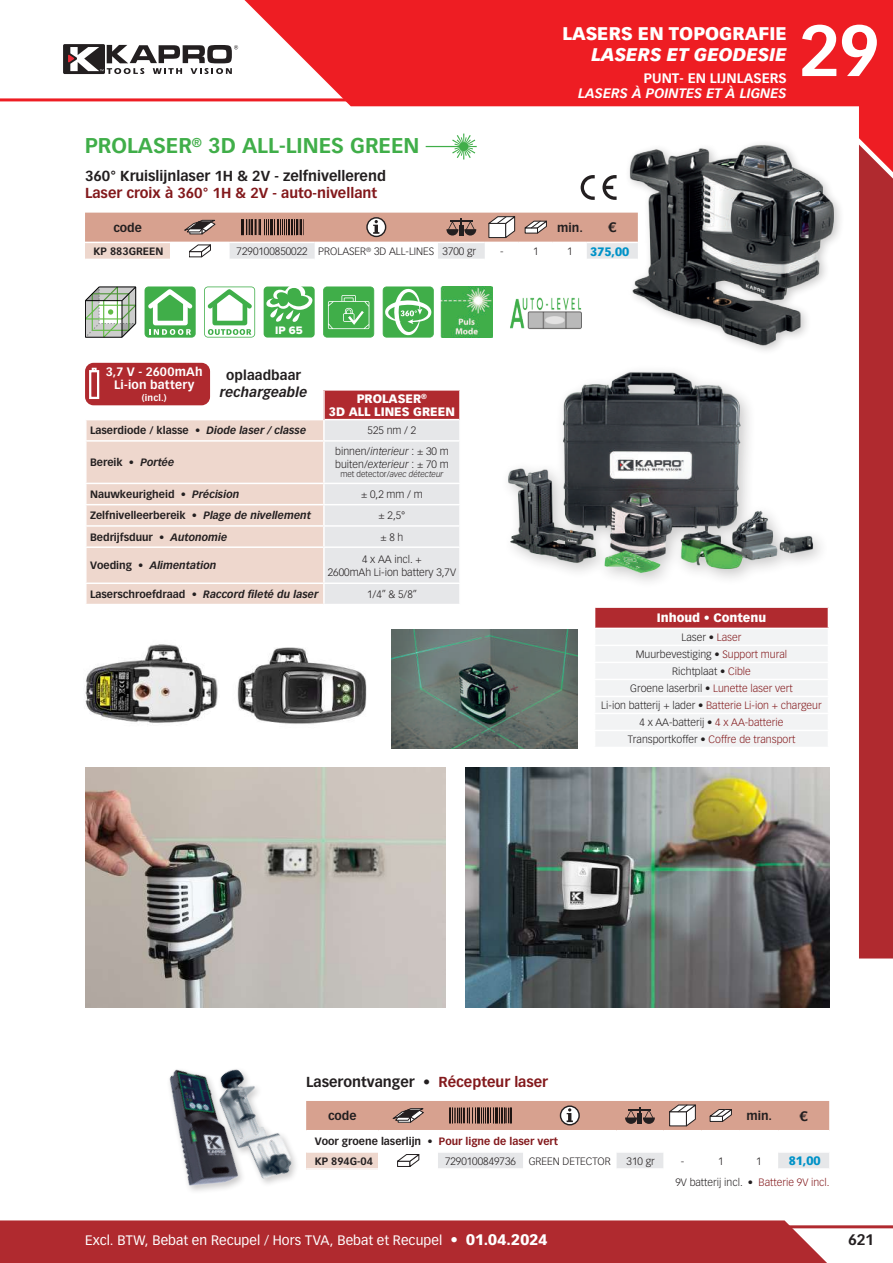
<style>
.page{position:relative;width:893px;height:1263px;background:#fff}
.page>*{position:absolute;margin:0;border:0;box-sizing:border-box;transform-origin:0 0}
.t1{font:700 70.5px "Vectora LT Std";color:#fff}
.t2{font:700 21px "Vectora LT Std";color:#40ae49}
.t3{font:900 18px "Vectora LT Std";color:#fff}
.t4{font:italic 900 18px "Vectora LT Std";color:#fff}
.t5{font:700 15px "Vectora LT Std";color:#231f20}
.t6{font:700 14.25px "Vectora LT Std";color:#231f20}
.t7{font:700 14.25px "Vectora LT Std";color:#83191c}
.t8{font:13.5px "Vectora LT Std";letter-spacing:.005em;color:#fff}
.t9{font:italic 700 13.5px "Vectora LT Std";color:#fff}
.t10{font:700 13.5px "Vectora LT Std";color:#fff}
.t11{font:700 13.5px "Vectora LT Std";letter-spacing:.01em;color:#231f20}
.t12{font:italic 700 13.5px "Vectora LT Std";letter-spacing:.005em;color:#231f20}
.t13{font:900 12px/13.5px "Vectora LT Std";color:#fff;text-align:center}
.t14{font:700 12px/12.9px "Vectora LT Std";letter-spacing:.01em;color:#fff;text-align:center}
.t15{font:700 12px "Vectora LT Std";color:#231f20}
.t16{font:900 12px "Vectora LT Std";color:#0092c8}
.t17{font:11.25px "Proxima Nova Extrabld";color:#fff}
.t18{font:300 10.5px/17px "Vectora LT Std";color:#231f20;text-align:center}
.t19{font:700 10.5px/19.2px "Vectora LT Std";color:#231f20}
.t20{font:italic 700 10.5px "Vectora LT Std";color:#231f20}
.t21{font:700 9px "Vectora LT Std";color:#fff}
.t22{font:italic 300 8.25px "Vectora LT Std";color:#231f20}
.s1{font-style:italic}
.s2{font-style:normal}
.s3{color:#83191c}
.s4{font-size:15px}
.s5{font-weight:900;font-size:15px}
</style>
<div class="page">
<svg style="left:223px;top:0;width:670px;height:106px;background:#ef353a"></svg>
<svg style="left:0;top:1220px;width:848px;height:43px;background:#b4363b"></svg>
<hr style="left:0;top:98px;width:893px;height:3px;background:#ee1d23">
<hr style="left:0;top:1225px;width:893px;height:3px;background:#b02a2f">
<svg style="left:859px;top:32px;width:34px;height:926px;background:#b8292e"></svg>
<svg style="left:595px;top:608px;width:234px;height:138px"></svg>
<div style="left:324px;top:390px;width:136px;height:30px;background:#b02a2f"></div>
<hr style="left:323px;top:391px;width:2px;height:29px;background:#fff">
<hr style="left:459px;top:391px;width:2px;height:29px;background:#fff">
<hr style="left:85px;top:389px;width:240px;height:2px;background:#fff">
<hr style="left:325px;top:389px;width:136px;height:2px;background:#fff">
<hr style="left:325px;top:419px;width:134px;height:1px;background:#fff">
<svg style="left:86px;top:420px;width:373px;height:184px;background:#ebded9"></svg>
<hr style="left:85px;top:546px;width:238px;height:2px;background:#fff">
<hr style="left:85px;top:548px;width:2px;height:34px;background:#fff">
<hr style="left:85px;top:582px;width:238px;height:2px;background:#fff">
<hr style="left:85px;top:584px;width:2px;height:20px;background:#fff">
<svg style="left:85px;top:286px;width:51px;height:52px"></svg>
<svg style="left:145px;top:286px;width:51px;height:52px"></svg>
<svg style="left:581px;top:175px;width:14px;height:25px"></svg>
<svg style="left:602px;top:175px;width:15px;height:25px"></svg>
<img style="left:510px;top:297px;width:72px;height:33px">
<svg style="left:323px;top:286px;width:51px;height:52px;background:#56b75e"></svg>
<svg style="left:383px;top:286px;width:51px;height:52px"></svg>
<svg style="left:204px;top:286px;width:51px;height:52px"></svg>
<div style="left:264px;top:286px;width:51px;height:52px;background:#40ae49;border-radius:4px"></div>
<svg style="left:266px;top:286px;width:46px;height:36px"></svg>
<svg style="left:426px;top:134px;width:51px;height:25px"></svg>
<img style="left:508px;top:371px;width:313px;height:210px">
<div style="left:85px;top:363px;width:125px;height:42px;background:#b02a2f;border-radius:9px"></div>
<div style="left:89px;top:370px;width:10px;height:29px;border:2px solid #fff"></div>
<img style="left:623px;top:144px;width:214px;height:205px">
<div style="left:63px;top:44px;width:175px;height:30px;background:#fff"></div>
<div style="left:63px;top:44px;width:42px;height:30px;background:#231f20;border-radius:2px"></div>
<svg style="left:68px;top:45px;width:170px;height:29px"></svg>
<img style="left:440px;top:286px;width:52px;height:51px">
<img style="left:122px;top:1069px;width:195px;height:164px">
<img style="left:85px;top:767px;width:361px;height:241px">
<img style="left:465px;top:767px;width:364px;height:241px">
<img style="left:85px;top:644px;width:133px;height:79px">
<img style="left:237px;top:647px;width:168px;height:102px">
<img style="left:391px;top:629px;width:186px;height:119px">
<hr style="left:587px;top:259px;width:51px;height:1px;background:#fff">
<svg style="left:85px;top:213px;width:553px;height:46px"></svg>
<div style="left:306px;top:1152px;width:72px;height:17px;background:#eed7cd"></div>
<svg style="left:438px;top:1153px;width:391px;height:15px"></svg>
<hr style="left:306px;top:1151px;width:72px;height:2px;background:#fff">
<hr style="left:306px;top:1168px;width:72px;height:2px;background:#fff">
<svg style="left:306px;top:1101px;width:523px;height:30px;background:#c99c8d"></svg>
<svg style="left:397px;top:1154px;width:23px;height:13px"></svg>
<h3 class="t3" style="left:562px;top:22px;width:226px">LASERS EN TOPOGRAFIE</h3>
<h3 class="t4" style="left:591px;top:43px;width:197px">LASERS ET GEODESIE</h3>
<p class="t10" style="left:644px;top:70px;width:144px">PUNT- EN LIJNLASERS</p>
<p class="t9" style="left:578px;top:85px;width:210px">LASERS À POINTES ET À LIGNES</p>
<h1 class="t1" style="left:799px;top:8px;width:83px">29</h1>
<h2 class="t2" style="left:85px;top:133px;width:336px">PROLASER<sup>®</sup> 3D ALL-LINES GREEN</h2>
<h3 class="t6" style="left:85px;top:167px;width:302px">360° Kruislijnlaser 1H &amp; 2V - zelfnivellerend</h3>
<h3 class="t7" style="left:85px;top:185px;width:294px">Laser croix à 360° 1H &amp; 2V - auto-nivellant</h3>
<p class="t15" style="left:113px;top:220px;width:30px">code</p>
<p class="t15" style="left:557px;top:220px;width:27px">min.</p>
<p class="t11" style="left:608px;top:219px;width:9px">€</p>
<p class="t19" style="left:94px;top:242px;width:71px">KP 883GREEN</p>
<p class="t18" style="left:237px;top:243px;width:241px">7290100850022 PROLASER<sup>®</sup> 3D ALL-LINES 3700 gr</p>
<p class="t18" style="left:500px;top:243px;width:5px">-</p>
<p class="t18" style="left:533px;top:243px;width:7px">1</p>
<p class="t18" style="left:567px;top:243px;width:7px">1</p>
<p class="t16" style="left:590px;top:244px;width:41px">375,00</p>
<p class="t14" style="left:106px;top:365px;width:98px">3,7 V - 2600mAh<br>Li-ion battery</p>
<p class="t21" style="left:142px;top:392px;width:26px">(incl.)</p>
<p class="t17" style="left:275px;top:325px;width:29px">IP 65</p>
<p class="t11" style="left:226px;top:367px;width:76px">oplaadbaar</p>
<p class="t12" style="left:220px;top:384px;width:89px">rechargeable</p>
<p class="t13" style="left:329px;top:391px;width:127px">PROLASER<sup>®<br></sup>3D ALL LINES GREEN</p>
<p class="t19" style="left:90px;top:421px;width:218px">Laserdiode / klasse • <span class="s1">Diode laser / classe</span></p>
<p class="t18" style="left:368px;top:422px;width:50px">525 nm / 2</p>
<p class="t19" style="left:90px;top:453px;width:86px">Bereik • <span class="s1">Portée</span></p>
<p class="t18" style="left:335px;top:445px;width:115px;line-height:13.5px;text-align:left">binnen/<span class="s1">interieur</span> : ± 30 m buiten/<span class="s1">exterieur</span> : ± 70 m</p>
<p class="t22" style="left:340px;top:470px;width:105px"><span class="s2">met detector/</span>avec détecteur</p>
<p class="t19" style="left:90px;top:485px;width:151px">Nauwkeurigheid • <span class="s1">Précision</span></p>
<p class="t18" style="left:361px;top:486px;width:63px">± 0,2 mm / m</p>
<p class="t19" style="left:90px;top:506px;width:223px">Zelfnivelleerbereik • <span class="s1">Plage de nivellement</span></p>
<p class="t18" style="left:378px;top:507px;width:28px">± 2,5°</p>
<p class="t19" style="left:90px;top:527px;width:139px">Bedrijfsduur • <span class="s1">Autonomie</span></p>
<p class="t18" style="left:380px;top:529px;width:25px">± 8 h</p>
<p class="t20" style="left:90px;top:559px;width:128px"><span class="s2">Voeding •</span> Alimentation</p>
<p class="t18" style="left:328px;top:552px;width:130px;line-height:13.5px">4 x AA incl. +<br>2600mAh Li-ion battery 3,7V</p>
<p class="t20" style="left:90px;top:588px;width:230px"><span class="s2">Laserschroefdraad •</span> Raccord fileté du laser</p>
<p class="t18" style="left:367px;top:586px;width:52px">1/4” &amp; 5/8”</p>
<p class="t13" style="left:657px;top:611px;width:111px">Inhoud • Contenu</p>
<p class="t18" style="left:601px;top:629px;width:222px">Laser • <span class="s3">Laser<br></span>Muurbevestiging • <span class="s3">Support mural<br></span>Richtplaat • <span class="s3">Cible<br></span>Groene laserbril • <span class="s3">Lunette laser vert<br></span>Li-ion batterij + lader • <span class="s3">Batterie Li-ion + chargeur<br></span>4 x AA-batterij • <span class="s3">4 x AA-batterie<br></span>Transportkoffer • <span class="s3">Coffre de transport</span></p>
<h3 class="t6" style="left:306px;top:1073px;width:243px">Laserontvanger • <span class="s3">Récepteur laser</span></h3>
<p class="t15" style="left:328px;top:1108px;width:30px">code</p>
<p class="t15" style="left:746px;top:1108px;width:27px">min.</p>
<p class="t11" style="left:800px;top:1108px;width:9px">€</p>
<p class="t19" style="left:315px;top:1132px;width:245px">Voor groene laserlijn • <span class="s3">Pour ligne de laser vert<br></span>KP 894G-04</p>
<p class="t18" style="left:445px;top:1152px;width:167px">7290100849736 GREEN DETECTOR</p>
<p class="t18" style="left:627px;top:1152px;width:30px">310 gr</p>
<p class="t18" style="left:681px;top:1152px;width:5px">-</p>
<p class="t18" style="left:718px;top:1152px;width:7px">1</p>
<p class="t18" style="left:756px;top:1152px;width:7px">1</p>
<p class="t16" style="left:789px;top:1153px;width:33px">81,00</p>
<p class="t18" style="left:675px;top:1174px;width:156px">9V batterij incl. • <span class="s3">Batterie 9V incl.</span></p>
<p class="t8" style="left:85px;top:1232px;width:464px">Excl. BTW, Bebat en Recupel / Hors TVA, Bebat et Recupel <span class="s4">•</span> <span class="s5">01.04.2024</span></p>
<h3 class="t5" style="left:848px;top:1230px;width:28px">621</h3>
</div>
